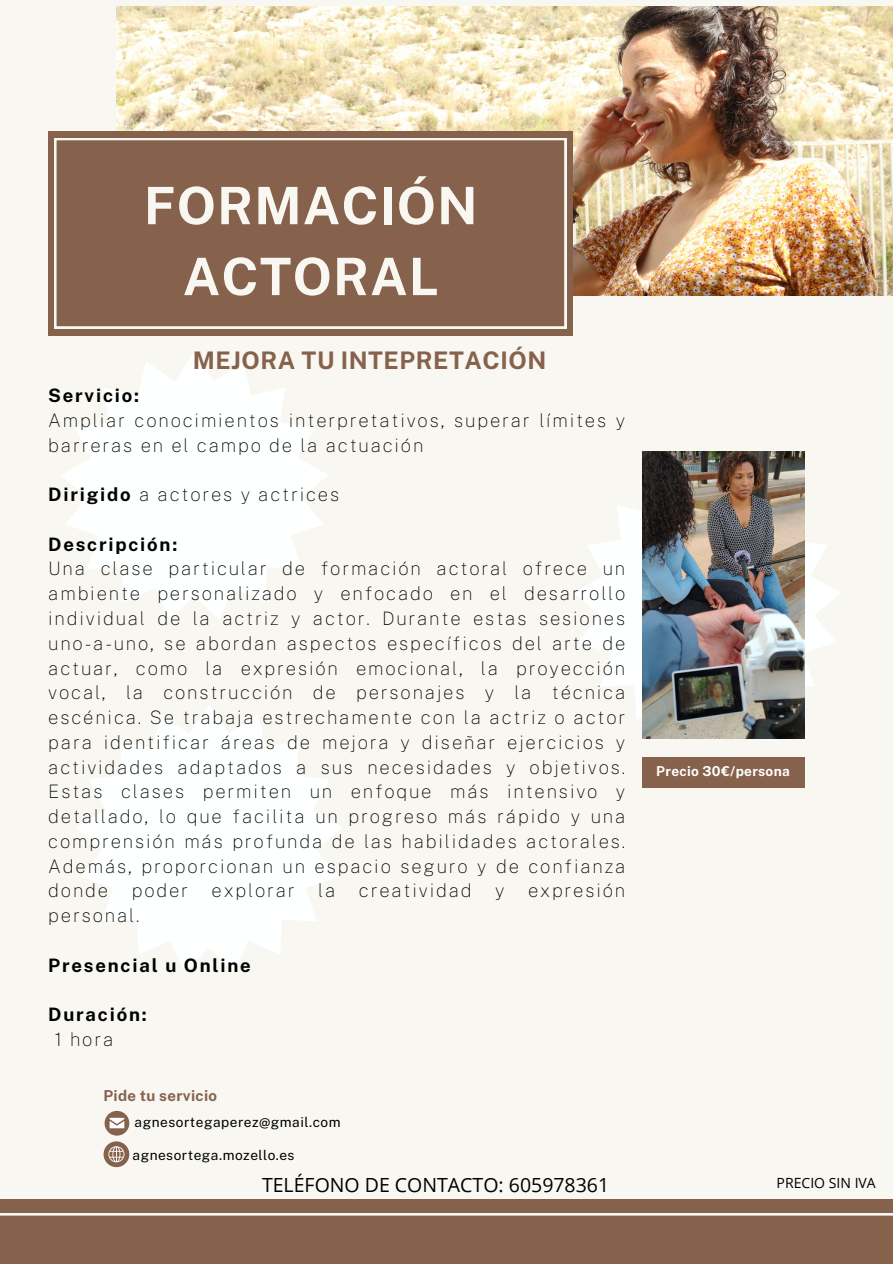
<style>
.page{position:relative;width:893px;height:1264px;background:#fff}
.page>*{position:absolute;margin:0;border:0;box-sizing:border-box;transform-origin:0 0}
.t1{font:700 51.6px/70.8px "Public Sans";letter-spacing:.02em;color:#f8f7f2;text-align:center}
.t2{font:700 24.15px "Public Sans";letter-spacing:.02em;color:#86614b}
.t3{font:19.5px "Open Sans";color:#000}
.t4{font:100 18.45px/24.8px "Public Sans";letter-spacing:.1em;color:#000}
.t5{font:700 18.45px/24.8px "Public Sans";letter-spacing:.1em;color:#000}
.t6{font:700 15px "Public Sans";letter-spacing:.02em;color:#86614b}
.t7{font:14.1px "Open Sans";color:#000}
.t8{font:13.65px "Public Sans";letter-spacing:.035em;color:#000}
.t9{font:700 13.65px "Public Sans";letter-spacing:.02em;color:#fff}
.s1{font-weight:700}
.s2{font-weight:100}
</style>
<div class="page">
<div style="left:0;top:0;width:892px;height:1263px;background:#f8f7f2"></div>
<svg style="left:574px;top:470px;width:266px;height:268px"></svg>
<img style="left:642px;top:451px;width:162px;height:287px">
<svg style="left:62px;top:353px;width:265px;height:266px;fill:#feffff"></svg>
<div style="left:642px;top:757px;width:162px;height:30px;background:#86614b"></div>
<img style="left:117px;top:6px;width:775px;height:289px">
<div style="left:48px;top:131px;width:524px;height:205px;background:#86614b"></div>
<svg style="left:54px;top:138px;width:512px;height:190px"></svg>
<svg style="left:76px;top:706px;width:267px;height:266px;fill:#feffff"></svg>
<div style="left:0;top:1199px;width:892px;height:64px;background:#86614b"></div>
<svg style="left:0;top:1213px;width:892px;height:3px;background:#e9e3dc"></svg>
<svg style="left:105px;top:1110px;width:24px;height:25px"></svg>
<svg style="left:104px;top:1141px;width:25px;height:26px"></svg>
<p class="t1" style="left:144px;top:170px;width:335px">FORMACIÓN<br>ACTORAL</p>
<p class="t2" style="left:193px;top:346px;width:355px">MEJORA TU INTEPRETACIÓN</p>
<h5 class="t4" style="left:48px;top:383px;width:578px"><span class="s1">Servicio:<br></span>Ampliar conocimientos interpretativos, superar límites y barreras en el campo de la actuación</h5>
<h5 class="t4" style="left:48px;top:482px;width:292px"><span class="s1">Dirigido</span> a actores y actrices</h5>
<h5 class="t4" style="left:48px;top:531px;width:578px"><span class="s1">Descripción:<br></span>Una clase particular de formación actoral ofrece un ambiente personalizado y enfocado en el desarrollo individual de la actriz y actor. Durante estas sesiones uno-a-uno, se abordan aspectos específicos del arte de actuar, como la expresión emocional, la proyección vocal, la construcción de personajes y la técnica escénica. Se trabaja estrechamente con la actriz o actor para identificar áreas de mejora y diseñar ejercicios y actividades adaptados a sus necesidades y objetivos.<br>Estas clases permiten un enfoque más intensivo y detallado, lo que facilita un progreso más rápido y una comprensión más profunda de las habilidades actorales.<br>Además, proporcionan un espacio seguro y de confianza donde</h5>
<h5 class="t4" style="left:132px;top:878px;width:58px">poder</h5>
<h5 class="t4" style="left:212px;top:878px;width:85px">explorar</h5>
<h5 class="t4" style="left:318px;top:878px;width:19px">la</h5>
<h5 class="t4" style="left:359px;top:878px;width:114px">creatividad</h5>
<h5 class="t4" style="left:495px;top:878px;width:11px">y</h5>
<h5 class="t4" style="left:528px;top:878px;width:99px">expresión</h5>
<h5 class="t4" style="left:48px;top:903px;width:92px">personal.</h5>
<h4 class="t5" style="left:48px;top:952px;width:204px">Presencial u Online</h4>
<h5 class="t5" style="left:55px;top:1002px;width:94px;text-indent:-6px">Duración:<br><span class="s2">1 hora</span></h5>
<p class="t6" style="left:103px;top:1086px;width:115px">Pide tu servicio</p>
<p class="t8" style="left:134px;top:1114px;width:208px">agnesortegaperez@gmail.com</p>
<p class="t8" style="left:132px;top:1146px;width:164px">agnesortega.mozello.es</p>
<h1 class="t9" style="left:656px;top:763px;width:135px">Precio 30€/persona</h1>
<p class="t3" style="left:262px;top:1171px;width:349px">TELÉFONO DE CONTACTO: 605978361</p>
<p class="t7" style="left:776px;top:1172px;width:101px">PRECIO SIN IVA</p>
</div>
